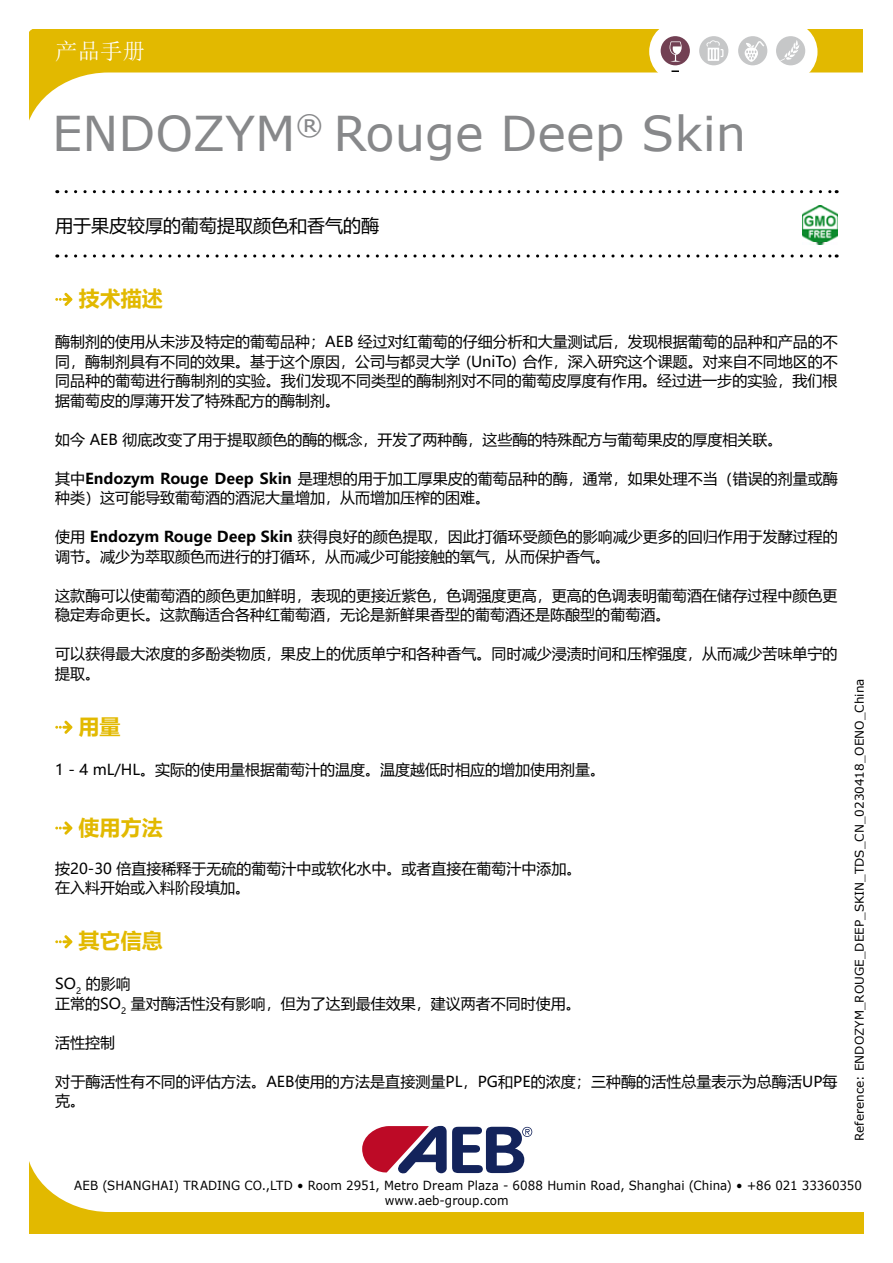
<style>
.page{position:relative;width:893px;height:1263px;background:#fff}
.page>*{position:absolute;margin:0;border:0;box-sizing:border-box;transform-origin:0 0}
.t1{font:48px "Verdana";color:#87888a}
.t2{font:22.5px "Sim Sun";color:#fff}
.t3{font:700 21px "Microsoft Ya Hei";color:#e2b900}
.t4{font:18px "Microsoft Ya Hei";color:#000}
.t5{font:15px/19.5px "Microsoft Ya Hei";color:#000}
.t6{font:12.6px/15.1px "Verdana";letter-spacing:.005em;color:#000;scale:.94 1}
.t7{font:12px "Verdana";color:#000}
.s1{font-weight:700}
</style>
<div class="page">
<svg style="left:30px;top:1164px;width:834px;height:69px"></svg>
<svg style="left:66px;top:190px;width:771px;height:3px"></svg>
<svg style="left:66px;top:254px;width:771px;height:4px"></svg>
<svg style="left:29px;top:30px;width:834px;height:91px"></svg>
<svg style="left:649px;top:21px;width:167px;height:61px"></svg>
<div style="left:650px;top:22px;width:167px;height:60px;background:#fff;border-radius:30px"></div>
<svg style="left:671px;top:70px;width:8px;height:2px"></svg>
<div style="left:776px;top:36px;width:29px;height:29px;background:#c6c7c8;border-radius:50%"></div>
<svg style="left:780px;top:40px;width:20px;height:21px"></svg>
<div style="left:738px;top:36px;width:29px;height:29px;background:#c6c7c8;border-radius:50%"></div>
<div style="left:661px;top:36px;width:29px;height:29px;background:#724053;border-radius:50%"></div>
<div style="left:699px;top:36px;width:29px;height:29px;background:#c6c7c8;border-radius:50%"></div>
<svg style="left:706px;top:40px;width:17px;height:21px"></svg>
<svg style="left:670px;top:41px;width:12px;height:21px"></svg>
<svg style="left:745px;top:41px;width:19px;height:21px"></svg>
<svg style="left:362px;top:1126px;width:170px;height:48px"></svg>
<svg style="left:55px;top:293px;width:17px;height:13px"></svg>
<svg style="left:55px;top:721px;width:17px;height:13px"></svg>
<svg style="left:55px;top:821px;width:17px;height:14px"></svg>
<svg style="left:55px;top:935px;width:17px;height:13px"></svg>
<img style="left:802px;top:205px;width:36px;height:39px">
<h2 class="t2" style="left:55px;top:40px;width:92px">产品手册</h2>
<h1 class="t1" style="left:52px;top:101px;width:696px">ENDOZYM<sup>®</sup> Rouge Deep Skin</h1>
<p class="t4" style="left:55px;top:213px;width:326px">用于果皮较厚的葡萄提取颜色和香气的酶</p>
<h3 class="t3" style="left:79px;top:284px;width:85px">技术描述</h3>
<p class="t5" style="left:55px;top:331px;width:784px;text-align:justify">酶制剂的使用从未涉及特定的葡萄品种；AEB 经过对红葡萄的仔细分析和大量测试后，发现根据葡萄的品种和产品的不同，酶制剂具有不同的效果。基于这个原因，公司与都灵大学 (UniTo) 合作，深入研究这个课题。对来自不同地区的不同品种的葡萄进行酶制剂的实验。我们发现不同类型的酶制剂对不同的葡萄皮厚度有作用。经过进一步的实验，我们根据葡萄皮的厚薄开发了特殊配方的酶制剂。</p>
<p class="t5" style="left:55px;top:429px;width:729px">如今 AEB 彻底改变了用于提取颜色的酶的概念，开发了两种酶，这些酶的特殊配方与葡萄果皮的厚度相关联。</p>
<p class="t5" style="left:55px;top:468px;width:784px">其中<span class="s1">Endozym Rouge Deep Skin</span> 是理想的用于加工厚果皮的葡萄品种的酶，通常，如果处理不当（错误的剂量或酶种类）这可能导致葡萄酒的酒泥大量增加，从而增加压榨的困难。</p>
<p class="t5" style="left:55px;top:526px;width:784px">使用 <span class="s1">Endozym Rouge Deep Skin</span> 获得良好的颜色提取，因此打循环受颜色的影响减少更多的回归作用于发酵过程的调节。减少为萃取颜色而进行的打循环，从而减少可能接触的氧气，从而保护香气。</p>
<p class="t5" style="left:55px;top:585px;width:784px">这款酶可以使葡萄酒的颜色更加鲜明，表现的更接近紫色，色调强度更高，更高的色调表明葡萄酒在储存过程中颜色更稳定寿命更长。这款酶适合各种红葡萄酒，无论是新鲜果香型的葡萄酒还是陈酿型的葡萄酒。</p>
<p class="t5" style="left:55px;top:643px;width:784px">可以获得最大浓度的多酚类物质，果皮上的优质单宁和各种香气。同时减少浸渍时间和压榨强度，从而减少苦味单宁的提取。</p>
<h3 class="t3" style="left:79px;top:712px;width:43px">用量</h3>
<p class="t5" style="left:55px;top:759px;width:551px">1 - 4 mL/HL。实际的使用量根据葡萄汁的温度。温度越低时相应的增加使用剂量。</p>
<h3 class="t3" style="left:79px;top:812px;width:85px">使用方法</h3>
<p class="t5" style="left:55px;top:858px;width:528px">按20-30 倍直接稀释于无硫的葡萄汁中或软化水中。或者直接在葡萄汁中添加。在入料开始或入料阶段填加。</p>
<h3 class="t3" style="left:79px;top:926px;width:85px">其它信息</h3>
<p class="t5" style="left:55px;top:974px;width:527px">SO<sub>2</sub> 的影响<br>正常的SO<sub>2</sub> 量对酶活性没有影响，但为了达到最佳效果，建议两者不同时使用。</p>
<p class="t5" style="left:55px;top:1032px;width:61px">活性控制</p>
<p class="t5" style="left:55px;top:1071px;width:784px">对于酶活性有不同的评估方法。AEB使用的方法是直接测量PL，PG和PE的浓度；三种酶的活性总量表示为总酶活UP每克。</p>
<p class="t7" style="left:851px;top:1141px;width:464px;rotate:-90deg">Reference: ENDOZYM_ROUGE_DEEP_SKIN_TDS_CN_0230418_OENO_China</p>
<p class="t6" style="left:385px;top:1177px;width:509px;text-indent:-310px">AEB (SHANGHAI) TRADING CO.,LTD • Room 2951, Metro Dream Plaza - 6088 Humin Road, Shanghai (China) • +86 021 33360350 www.aeb-group.com</p>
</div>
